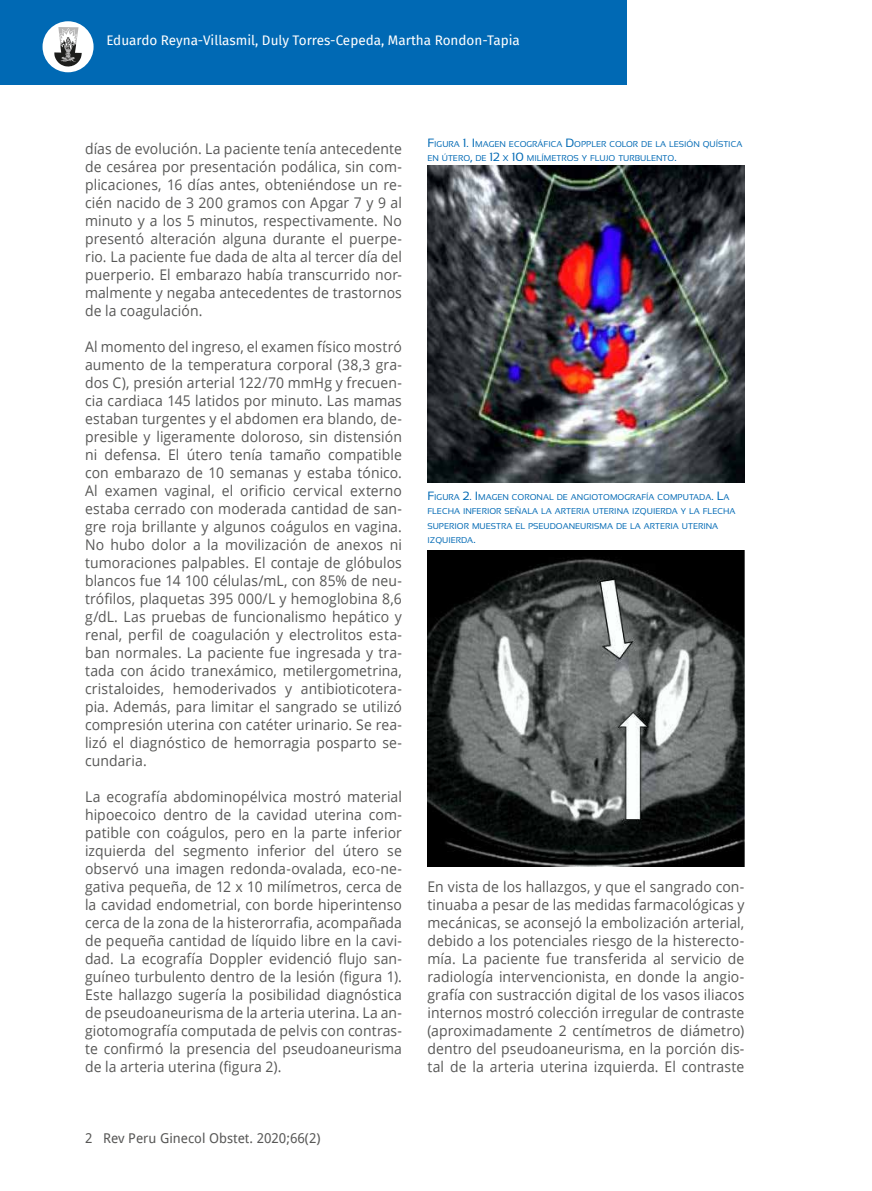
<style>
.page{position:relative;width:872px;height:1191px;background:#fff}
.page>*{position:absolute;margin:0;border:0;box-sizing:border-box;transform-origin:0 0}
.t1{font:14.7px/18px "Open Sans";letter-spacing:.005em;color:#575756;text-align:justify;scale:.95 1}
.t2{font:13.5px "Fira Sans";color:#fff}
.t3{font:13.5px "Droid Sans";color:#575756}
.t4{font:8.4px/14.4px "Sansation";color:#0069b4}
.s1{font-size:12px}
</style>
<div class="page">
<div style="left:0;top:0;width:626px;height:85px;background:#0069b4"></div>
<div style="left:43px;top:21px;width:51px;height:51px;background:#fff;border-radius:50%"></div>
<svg style="left:54px;top:27px;width:28px;height:40px"></svg>
<img style="left:427px;top:550px;width:317px;height:317px">
<img style="left:427px;top:166px;width:317px;height:316px">
<p class="t2" style="left:106px;top:30px;width:415px">Eduardo Reyna-Villasmil, Duly Torres-Cepeda, Martha Rondon-Tapia</p>
<p class="t1" style="left:85px;top:139px;width:335px">días de evolución. La paciente tenía antecedente de cesárea por presentación podálica, sin com&shy;plicaciones, 16 días antes, obteniéndose un re&shy;cién nacido de 3 200 gramos con Apgar 7 y 9 al minuto y a los 5 minutos, respectivamente. No presentó alteración alguna durante el puerpe&shy;rio. La paciente fue dada de alta al tercer día del puerperio. El embarazo había transcurrido nor&shy;malmente y negaba antecedentes de trastornos de la coagulación.</p>
<p class="t1" style="left:85px;top:337px;width:335px">Al momento del ingreso, el examen físico mostró aumento de la temperatura corporal (38,3 gra&shy;dos C), presión arterial 122/70 mmHg y frecuen&shy;cia cardiaca 145 latidos por minuto. Las mamas estaban turgentes y el abdomen era blando, de&shy;presible y ligeramente doloroso, sin distensión ni defensa. El útero tenía tamaño compatible con embarazo de 10 semanas y estaba tónico.<br>Al examen vaginal, el orificio cervical externo estaba cerrado con moderada cantidad de san&shy;gre roja brillante y algunos coágulos en vagina.<br>No hubo dolor a la movilización de anexos ni tumoraciones palpables. El contaje de glóbulos blancos fue 14 100 células/mL, con 85% de neu&shy;trófilos, plaquetas 395 000/L y hemoglobina 8,6 g/dL. Las pruebas de funcionalismo hepático y renal, perfil de coagulación y electrolitos esta&shy;ban normales. La paciente fue ingresada y tra&shy;tada con ácido tranexámico, metilergometrina, cristaloides, hemoderivados y antibioticotera&shy;pia. Además, para limitar el sangrado se utilizó compresión uterina con catéter urinario. Se rea&shy;lizó el diagnóstico de hemorragia posparto se&shy;cundaria.</p>
<p class="t1" style="left:85px;top:787px;width:335px">La ecografía abdominopélvica mostró material hipoecoico dentro de la cavidad uterina com&shy;patible con coágulos, pero en la parte inferior izquierda del segmento inferior del útero se observó una imagen redonda-ovalada, eco-ne&shy;gativa pequeña, de 12 x 10 milímetros, cerca de la cavidad endometrial, con borde hiperintenso cerca de la zona de la histerorrafia, acompañada de pequeña cantidad de líquido libre en la cavi&shy;dad. La ecografía Doppler evidenció flujo san&shy;guíneo turbulento dentro de la lesión (figura 1).<br>Este hallazgo sugería la posibilidad diagnóstica de pseudoaneurisma de la arteria uterina. La an&shy;giotomografía computada de pelvis con contras&shy;te confirmó la presencia del pseudoaneurisma de la arteria uterina (figura 2).</p>
<p class="t3" style="left:85px;top:1128px;width:237px">2 Rev Peru Ginecol Obstet. 2020;66(2)</p>
<p class="t4" style="left:427px;top:137px;width:316px;line-height:13.8px"><span class="s1">F</span>IGURA <span class="s1">1. I</span> MAGEN ECOGRÁFICA <span class="s1">D</span>OPPLER COLOR DE LA LESIÓN QUÍSTICA<br>EN ÚTERO<span class="s1">,</span> DE <span class="s1">12</span> X <span class="s1">10</span> MILÍMETROS Y FLUJO TURBULENTO<span class="s1">.</span></p>
<p class="t4" style="left:427px;top:490px;width:309px"><span class="s1">F</span>IGURA <span class="s1">2. I</span> MAGEN CORONAL DE ANGIOTOMOGRAFÍA COMPUTADA<span class="s1">. L</span>A FLECHA INFERIOR SEÑALA LA ARTERIA UTERINA IZQUIERDA Y LA FLECHA SUPERIOR MUESTRA EL PSEUDOANEURISMA DE LA ARTERIA UTERINA IZQUIERDA<span class="s1">.</span></p>
<p class="t1" style="left:427px;top:877px;width:335px">En vista de los hallazgos, y que el sangrado con&shy;tinuaba a pesar de las medidas farmacológicas y mecánicas, se aconsejó la embolización arterial, debido a los potenciales riesgo de la histerecto&shy;mía. La paciente fue transferida al servicio de radiología intervencionista, en donde la angio&shy;grafía con sustracción digital de los vasos iliacos internos mostró colección irregular de contraste (aproximadamente 2 centímetros de diámetro) dentro del pseudoaneurisma, en la porción dis&shy;tal de la arteria uterina izquierda. El contraste</p>
</div>
